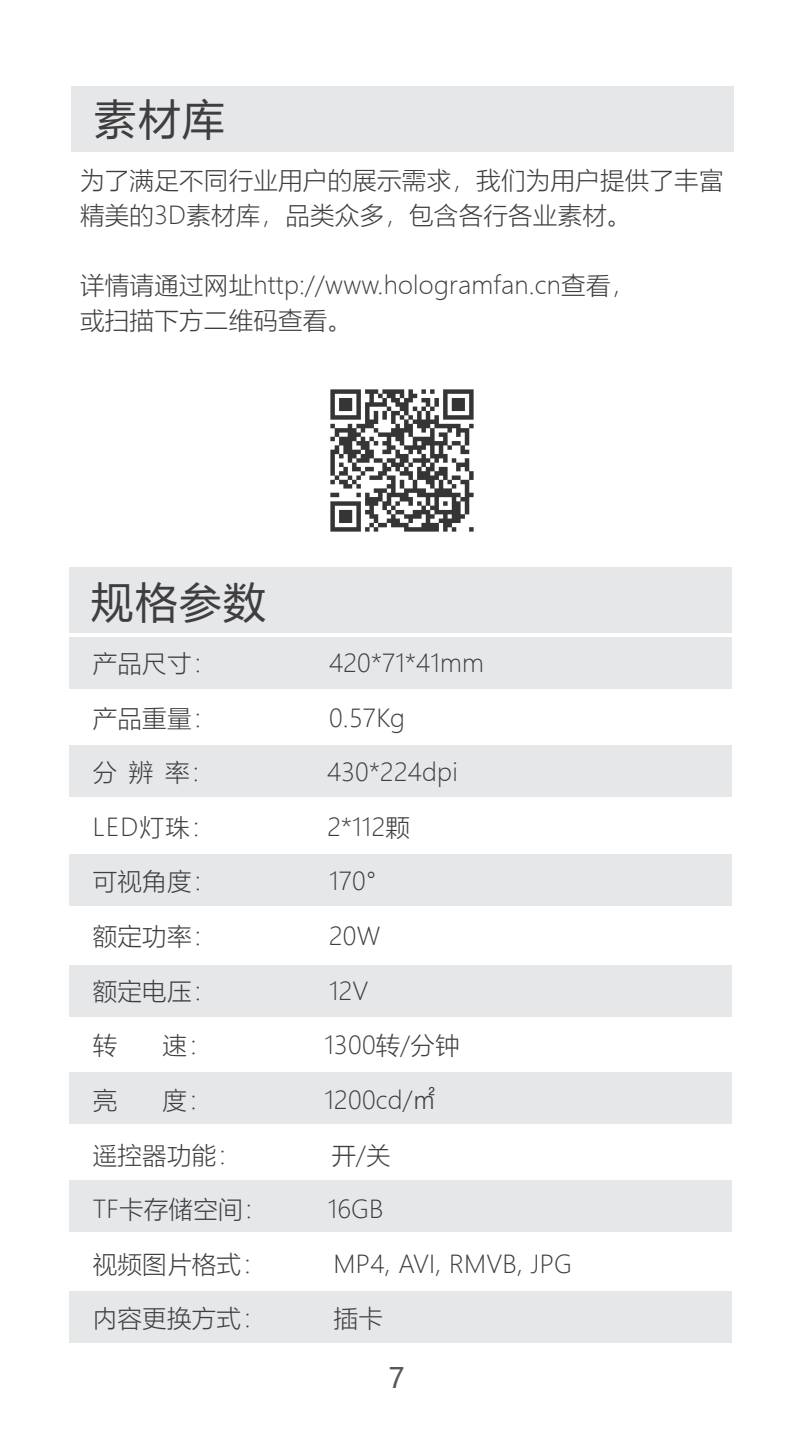
<style>
.page{position:relative;width:804px;height:1449px;background:#fff}
.page>*{position:absolute;margin:0;border:0;box-sizing:border-box;transform-origin:0 0}
.t1{font:42px "Microsoft Ya Hei";letter-spacing:.05em;color:#3e3e3f}
.t2{font:28px "Microsoft Ya Hei";color:#57585a}
.t3{font:300 24.5px/35px "Microsoft Ya Hei";letter-spacing:.01em;color:#3e3e3f}
</style>
<div class="page">
<div style="left:71px;top:86px;width:662px;height:66px;background:#e6e7e9"></div>
<div style="left:69px;top:567px;width:663px;height:66px;background:#e6e7e9"></div>
<div style="left:69px;top:637px;width:663px;height:52px;background:#e6e7e9"></div>
<div style="left:69px;top:745px;width:663px;height:52px;background:#e6e7e9"></div>
<div style="left:69px;top:854px;width:663px;height:52px;background:#e6e7e9"></div>
<div style="left:69px;top:965px;width:663px;height:52px;background:#e6e7e9"></div>
<div style="left:69px;top:1072px;width:663px;height:52px;background:#e6e7e9"></div>
<div style="left:69px;top:1179px;width:663px;height:52px;background:#e6e7e9"></div>
<div style="left:69px;top:1291px;width:663px;height:52px;background:#e6e7e9"></div>
<img style="left:330px;top:389px;width:144px;height:143px">
<h1 class="t1" style="left:94px;top:90px;width:132px">素材库</h1>
<p class="t3" style="left:80px;top:162px;width:645px">为了满足不同行业用户的展示需求，我们为用户提供了丰富精美的3D素材库，品类众多，包含各行各业素材。</p>
<p class="t3" style="left:80px;top:267px;width:556px">详情请通过网址http://www.hologramfan.cn查看，或扫描下方二维码查看。</p>
<h1 class="t1" style="left:91px;top:573px;width:176px">规格参数</h1>
<p class="t3" style="left:93px;top:645px;width:125px">产品尺寸：</p>
<p class="t3" style="left:329px;top:645px;width:156px">420*71*41mm</p>
<p class="t3" style="left:93px;top:699px;width:125px">产品重量：</p>
<p class="t3" style="left:329px;top:699px;width:77px">0.57Kg</p>
<p class="t3" style="left:93px;top:754px;width:123px">分辨率：</p>
<p class="t3" style="left:327px;top:754px;width:132px">430*224dpi</p>
<p class="t3" style="left:93px;top:809px;width:123px">LED灯珠：</p>
<p class="t3" style="left:327px;top:809px;width:84px">2*112颗</p>
<p class="t3" style="left:93px;top:863px;width:125px">可视角度：</p>
<p class="t3" style="left:329px;top:863px;width:49px">170°</p>
<p class="t3" style="left:93px;top:918px;width:125px">额定功率：</p>
<p class="t3" style="left:329px;top:918px;width:53px">20W</p>
<p class="t3" style="left:93px;top:973px;width:125px">额定电压：</p>
<p class="t3" style="left:329px;top:973px;width:41px">12V</p>
<p class="t3" style="left:93px;top:1027px;width:26px">转</p>
<p class="t3" style="left:163px;top:1027px;width:51px">速：</p>
<p class="t3" style="left:324px;top:1027px;width:137px">1300转/分钟</p>
<p class="t3" style="left:93px;top:1082px;width:26px">亮</p>
<p class="t3" style="left:163px;top:1082px;width:51px">度：</p>
<p class="t3" style="left:324px;top:1082px;width:114px">1200cd/㎡</p>
<p class="t3" style="left:93px;top:1136px;width:150px">遥控器功能：</p>
<p class="t3" style="left:331px;top:1136px;width:61px">开/关</p>
<p class="t3" style="left:93px;top:1191px;width:176px">TF卡存储空间：</p>
<p class="t3" style="left:328px;top:1191px;width:57px">16GB</p>
<p class="t3" style="left:93px;top:1246px;width:174px">视频图片格式：</p>
<p class="t3" style="left:333px;top:1246px;width:240px">MP4, AVI, RMVB, JPG</p>
<p class="t3" style="left:93px;top:1300px;width:174px">内容更换方式：</p>
<p class="t3" style="left:333px;top:1300px;width:51px">插卡</p>
<p class="t2" style="left:388px;top:1358px;width:18px">7</p>
</div>
